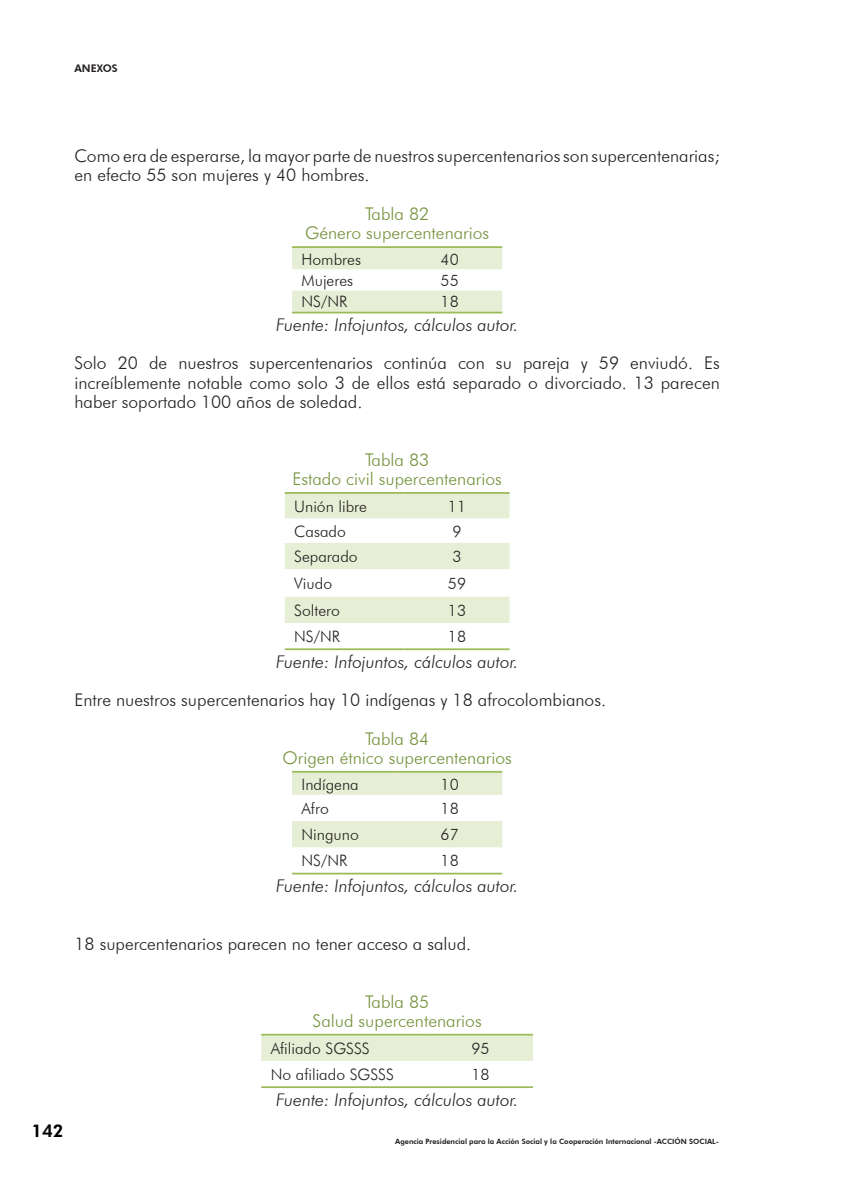
<style>
.page{position:relative;width:844px;height:1191px;background:#fff}
.page>*{position:absolute;margin:0;border:0;box-sizing:border-box;transform-origin:0 0}
.t1{font:300 17.5px/19.2px "Futura BT";color:#231f20}
.t2{font:italic 300 17.5px "Futura BT";color:#231f20}
.t3{font:300 17.5px "Futura BT";color:#76923c}
.t4{font:800 17.5px "Futura BT";color:#000}
.t5{font:300 15.75px "Futura BT";color:#231f20}
.t6{font:800 10.5px "Futura BT";color:#231f20}
.t7{font:800 7.35px "Futura BT";color:#231f20}
</style>
<div class="page">
<svg style="left:292px;top:248px;width:210px;height:64px"></svg>
<hr style="left:292px;top:246px;width:105px;height:2px;background:#9bbb59">
<hr style="left:397px;top:246px;width:105px;height:2px;background:#9bbb59">
<hr style="left:292px;top:312px;width:105px;height:1px;background:#9bbb59">
<hr style="left:397px;top:312px;width:105px;height:1px;background:#9bbb59">
<svg style="left:285px;top:494px;width:224px;height:129px"></svg>
<hr style="left:285px;top:492px;width:119px;height:2px;background:#9bbb59">
<hr style="left:404px;top:492px;width:105px;height:2px;background:#9bbb59">
<hr style="left:285px;top:648px;width:119px;height:2px;background:#9bbb59">
<hr style="left:404px;top:648px;width:105px;height:2px;background:#9bbb59">
<svg style="left:292px;top:772px;width:210px;height:75px"></svg>
<hr style="left:292px;top:771px;width:105px;height:1px;background:#9bbb59">
<hr style="left:397px;top:771px;width:105px;height:1px;background:#9bbb59">
<hr style="left:292px;top:872px;width:105px;height:2px;background:#9bbb59">
<hr style="left:397px;top:872px;width:105px;height:2px;background:#9bbb59">
<div style="left:261px;top:1035px;width:272px;height:26px;background:#e6eed5"></div>
<hr style="left:261px;top:1033px;width:167px;height:2px;background:#9bbb59">
<hr style="left:428px;top:1033px;width:105px;height:2px;background:#9bbb59">
<hr style="left:261px;top:1086px;width:167px;height:2px;background:#9bbb59">
<hr style="left:428px;top:1086px;width:105px;height:2px;background:#9bbb59">
<p class="t6" style="left:74px;top:62px;width:45px">ANEXOS</p>
<p class="t1" style="left:74px;top:146px;width:646px">Como era de esperarse, la mayor parte de nuestros supercentenarios son supercentenarias; en efecto 55 son mujeres y 40 hombres.</p>
<p class="t3" style="left:365px;top:203px;width:66px">Tabla 82</p>
<p class="t3" style="left:305px;top:222px;width:186px">Género supercentenarios</p>
<p class="t5" style="left:301px;top:249px;width:61px">Hombres</p>
<p class="t5" style="left:440px;top:249px;width:20px">40</p>
<p class="t5" style="left:301px;top:271px;width:53px">Mujeres</p>
<p class="t5" style="left:440px;top:271px;width:20px">55</p>
<p class="t5" style="left:301px;top:292px;width:47px">NS/NR</p>
<p class="t5" style="left:440px;top:292px;width:20px">18</p>
<p class="t2" style="left:276px;top:314px;width:244px">Fuente: Infojuntos, cálculos autor.</p>
<p class="t1" style="left:74px;top:353px;width:646px;text-align:justify">Solo 20 de nuestros supercentenarios continúa con su pareja y 59 enviudó. Es increíblemente notable como solo 3 de ellos está separado o divorciado. 13 parecen haber soportado 100 años de soledad.</p>
<p class="t3" style="left:365px;top:449px;width:66px">Tabla 83</p>
<p class="t3" style="left:292px;top:468px;width:211px">Estado civil supercentenarios</p>
<p class="t5" style="left:294px;top:497px;width:74px">Unión libre</p>
<p class="t5" style="left:448px;top:497px;width:20px">11</p>
<p class="t5" style="left:294px;top:521px;width:53px">Casado</p>
<p class="t5" style="left:452px;top:521px;width:11px">9</p>
<p class="t5" style="left:294px;top:547px;width:65px">Separado</p>
<p class="t5" style="left:452px;top:547px;width:11px">3</p>
<p class="t5" style="left:294px;top:574px;width:39px">Viudo</p>
<p class="t5" style="left:448px;top:574px;width:20px">59</p>
<p class="t5" style="left:294px;top:600px;width:47px">Soltero</p>
<p class="t5" style="left:448px;top:600px;width:20px">13</p>
<p class="t5" style="left:294px;top:626px;width:47px">NS/NR</p>
<p class="t5" style="left:448px;top:626px;width:20px">18</p>
<p class="t2" style="left:276px;top:651px;width:244px">Fuente: Infojuntos, cálculos autor.</p>
<p class="t1" style="left:74px;top:690px;width:533px">Entre nuestros supercentenarios hay 10 indígenas y 18 afrocolombianos.</p>
<p class="t3" style="left:365px;top:728px;width:66px">Tabla 84</p>
<p class="t3" style="left:282px;top:747px;width:231px">Origen étnico supercentenarios</p>
<p class="t5" style="left:301px;top:774px;width:59px">Indígena</p>
<p class="t5" style="left:440px;top:774px;width:20px">10</p>
<p class="t5" style="left:301px;top:798px;width:29px">Afro</p>
<p class="t5" style="left:440px;top:798px;width:20px">18</p>
<p class="t5" style="left:301px;top:825px;width:59px">Ninguno</p>
<p class="t5" style="left:440px;top:825px;width:20px">67</p>
<p class="t5" style="left:301px;top:851px;width:47px">NS/NR</p>
<p class="t5" style="left:440px;top:851px;width:20px">18</p>
<p class="t2" style="left:276px;top:875px;width:244px">Fuente: Infojuntos, cálculos autor.</p>
<p class="t1" style="left:74px;top:933px;width:398px">18 supercentenarios parecen no tener acceso a salud.</p>
<p class="t4" style="left:31px;top:1120px;width:34px">142</p>
<p class="t3" style="left:365px;top:990px;width:66px">Tabla 85</p>
<p class="t3" style="left:312px;top:1010px;width:170px">Salud supercentenarios</p>
<p class="t5" style="left:271px;top:1039px;width:100px">Afiliado SGSSS</p>
<p class="t5" style="left:471px;top:1039px;width:20px">95</p>
<p class="t5" style="left:271px;top:1064px;width:125px">No afiliado SGSSS</p>
<p class="t5" style="left:471px;top:1064px;width:20px">18</p>
<p class="t2" style="left:276px;top:1088px;width:244px">Fuente: Infojuntos, cálculos autor.</p>
<p class="t7" style="left:395px;top:1136px;width:325px">Agencia Presidencial para la Acción Social y la Cooperación Internacional -ACCIÓN SOCIAL-</p>
</div>
